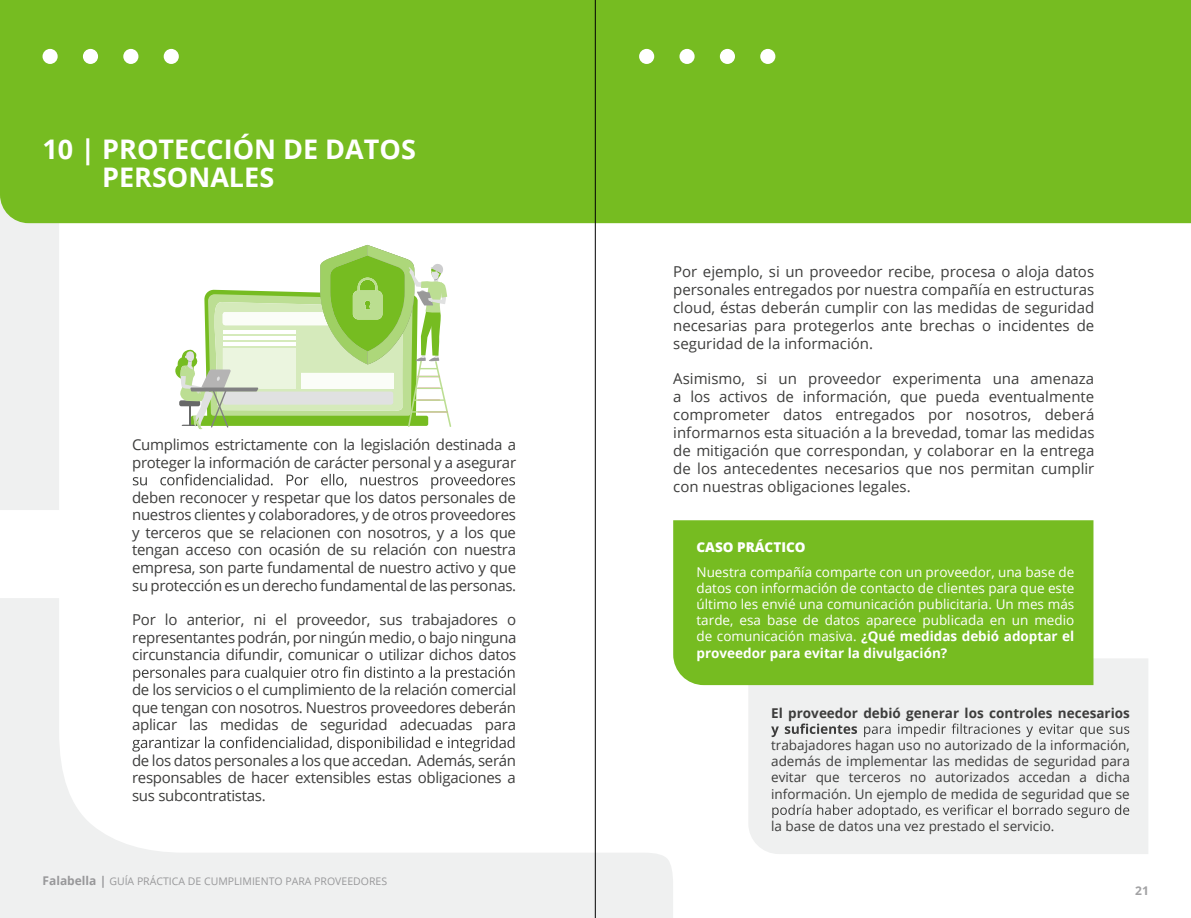
<style>
.page{position:relative;width:1191px;height:918px;background:#fff}
.page>*{position:absolute;margin:0;border:0;box-sizing:border-box;transform-origin:0 0}
.t1{font:700 27px/28.5px "Open Sans";color:#fff}
.t2{font:15px/17.5px "Open Sans";letter-spacing:-.02em;color:#3d3d3c;text-align:justify}
.t3{font:13.5px/16.2px "Open Sans";color:#fff;text-align:justify}
.t4{font:13.5px/16.2px "Open Sans";color:#3d3d3c;text-align:justify}
.t5{font:700 13.5px "Open Sans";color:#3d3d3c}
.t6{font:800 13.5px "Open Sans";color:#fff}
.t7{font:700 12px "Open Sans";color:#a2a2a4}
.t8{font:10.5px "Open Sans";color:#98989a}
.s1{font-weight:700;font-size:12px}
.s2{font-weight:700}
</style>
<div class="page">
<svg style="left:0;top:598px;width:673px;height:320px"></svg>
<div style="left:0;top:223px;width:59px;height:287px;background:#eff0f0"></div>
<div style="left:0;top:0;width:1191px;height:223px;background:#76bc21"></div>
<svg style="left:133px;top:474px;width:382px;height:15px"></svg>
<svg style="left:133px;top:666px;width:381px;height:15px"></svg>
<svg style="left:132px;top:737px;width:382px;height:15px"></svg>
<svg style="left:175px;top:245px;width:276px;height:184px"></svg>
<hr style="left:595px;top:0;width:1px;height:918px;background:#010101">
<div style="left:748px;top:658px;width:400px;height:196px;background:#eff0f0"></div>
<div style="left:673px;top:520px;width:420px;height:165px;background:#76bc21"></div>
<svg style="left:771px;top:724px;width:86px;height:13px"></svg>
<svg style="left:864px;top:724px;width:265px;height:13px"></svg>
<svg style="left:772px;top:805px;width:357px;height:13px"></svg>
<div style="left:43px;top:49px;width:15px;height:15px;background:#fff;border-radius:50%"></div>
<div style="left:83px;top:49px;width:15px;height:15px;background:#fff;border-radius:50%"></div>
<div style="left:123px;top:49px;width:15px;height:15px;background:#fff;border-radius:50%"></div>
<div style="left:164px;top:49px;width:15px;height:15px;background:#fff;border-radius:50%"></div>
<div style="left:639px;top:49px;width:15px;height:15px;background:#fff;border-radius:50%"></div>
<div style="left:679px;top:49px;width:15px;height:15px;background:#fff;border-radius:50%"></div>
<div style="left:720px;top:49px;width:15px;height:15px;background:#fff;border-radius:50%"></div>
<div style="left:760px;top:49px;width:15px;height:15px;background:#fff;border-radius:50%"></div>
<h1 class="t1" style="left:102px;top:134px;width:315px;text-indent:-60px">10 | PROTECCIÓN DE DATOS<br>PERSONALES</h1>
<p class="t2" style="left:132px;top:436px;width:385px">Cumplimos estrictamente con la legislación destinada a proteger la información de carácter personal y a asegurar</p>
<p class="t2" style="left:132px;top:488px;width:386px">deben reconocer y respetar que los datos personales de nuestros clientes y colaboradores, y de otros proveedores y terceros que se relacionen con nosotros, y a los que tengan acceso con ocasión de su relación con nuestra empresa, son parte fundamental de nuestro activo y que su protección es un derecho fundamental de las personas.</p>
<p class="t2" style="left:132px;top:611px;width:386px">Por lo anterior, ni el proveedor, sus trabajadores o representantes podrán, por ningún medio, o bajo ninguna circunstancia difundir, comunicar o utilizar dichos datos</p>
<p class="t2" style="left:132px;top:681px;width:385px">de los servicios o el cumplimiento de la relación comercial que tengan con nosotros. Nuestros proveedores deberán aplicar las medidas de seguridad adecuadas para</p>
<p class="t2" style="left:132px;top:751px;width:385px">de los datos personales a los que accedan. Además, serán responsables de hacer extensibles estas obligaciones a sus subcontratistas.</p>
<p class="t8" style="left:43px;top:874px;width:346px"><span class="s1">Falabella |</span> GUÍA PRÁCTICA DE CUMPLIMIENTO PARA PROVEEDORES</p>
<p class="t2" style="left:673px;top:262px;width:423px;line-height:18px">Por ejemplo, si un proveedor recibe, procesa o aloja datos personales entregados por nuestra compañía en estructuras cloud, éstas deberán cumplir con las medidas de seguridad necesarias para protegerlos ante brechas o incidentes de seguridad de la información.</p>
<p class="t2" style="left:673px;top:369px;width:423px;line-height:18px">Asimismo, si un proveedor experimenta una amenaza a los activos de información, que pueda eventualmente comprometer datos entregados por nosotros, deberá informarnos esta situación a la brevedad, tomar las medidas de mitigación que correspondan, y colaborar en la entrega de los antecedentes necesarios que nos permitan cumplir con nuestras obligaciones legales.</p>
<p class="t6" style="left:696px;top:537px;width:111px">CASO PRÁCTICO</p>
<p class="t3" style="left:696px;top:563px;width:379px">Nuestra compañía comparte con un proveedor, una base de datos con información de contacto de clientes para que este último les envié una comunicación publicitaria. Un mes más tarde, esa base de datos aparece publicada en un medio de comunicación masiva. <span class="s2">¿Qué medidas debió adoptar el proveedor para evitar la divulgación?</span></p>
<p class="t5" style="left:771px;top:703px;width:360px">El proveedor debió generar los controles necesarios</p>
<p class="t4" style="left:771px;top:737px;width:360px">trabajadores hagan uso no autorizado de la información, además de implementar las medidas de seguridad para evitar que terceros no autorizados accedan a dicha información. Un ejemplo de medida de seguridad que se</p>
<p class="t4" style="left:771px;top:818px;width:285px">la base de datos una vez prestado el servicio.</p>
<p class="t7" style="left:1135px;top:882px;width:15px">21</p>
</div>
